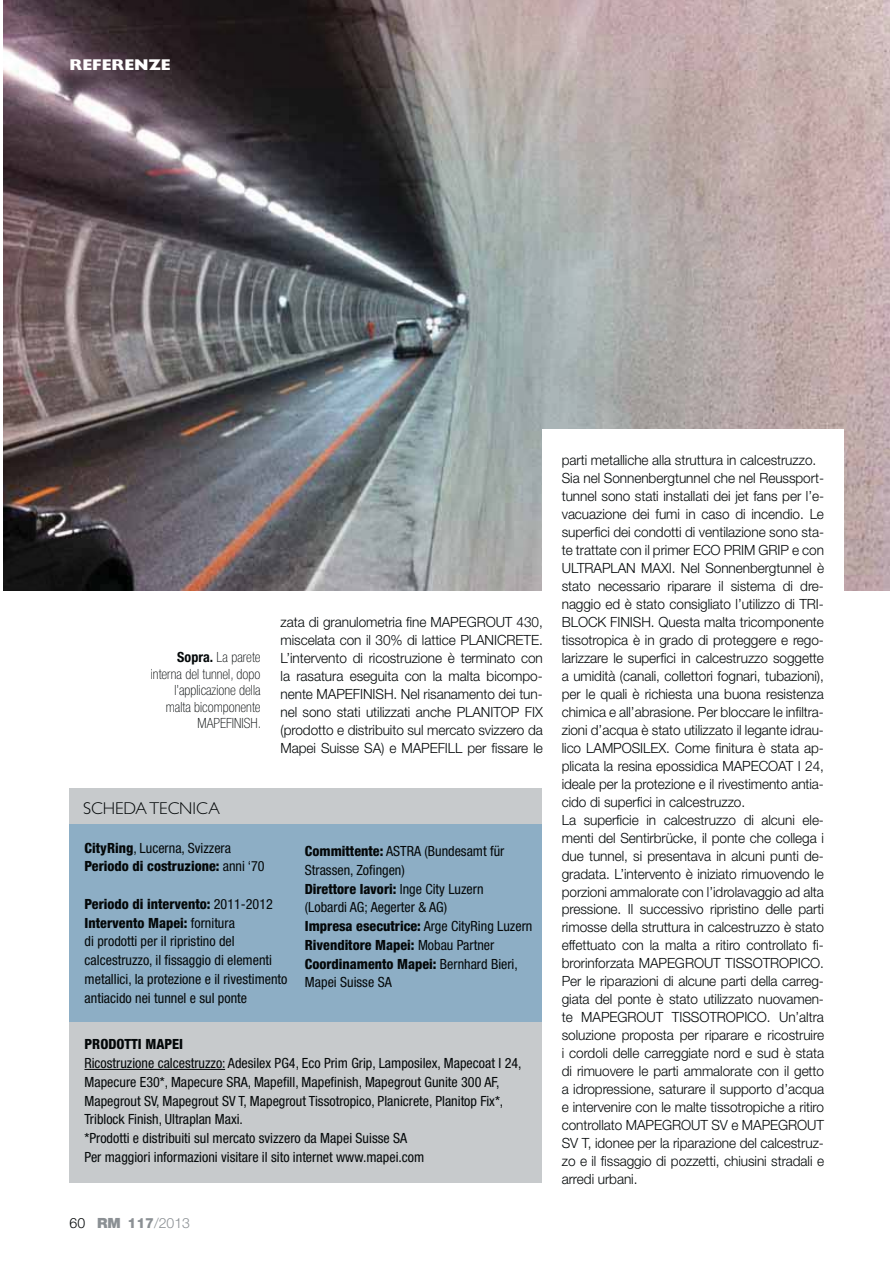
<style>
.page{position:relative;width:893px;height:1263px;background:#fff}
.page>*{position:absolute;margin:0;border:0;box-sizing:border-box;transform-origin:0 0}
.t1{font:300 17.25px "Gill Sans Std";color:#040809}
.t2{font:800 15.6px "Gill Sans Std";color:#fff}
.t3{font:300 14.1px/18px "Helvetica Neue LT Std";letter-spacing:-.005em;color:#040809}
.t4{font:condensed 14.1px/18.8px "Helvetica Neue LT Std";color:#040809}
.t5{font:100 condensed 14.1px/16.4px "Helvetica Neue LT Std";color:#040809;text-align:right}
.t6{font:800 condensed 14.1px/18.8px "Helvetica Neue LT Std";color:#040809}
.t7{font:300 14.1px "Helvetica Neue LT Std";color:#8b9094}
.s1{font-weight:700}
.s2{font-weight:400}
.s3{font-weight:800}
.s4{color:#040809}
.s5{font-weight:900}
</style>
<div class="page">
<img style="left:3px;top:0;width:886px;height:591px">
<div style="left:70px;top:789px;width:472px;height:394px;background:#c7cacc"></div>
<div style="left:70px;top:825px;width:472px;height:197px;background:#8daec5"></div>
<hr style="left:84px;top:1069px;width:141px;height:1px;background:#040809">
<div style="left:542px;top:429px;width:302px;height:270px;background:#fff"></div>
<p class="t2" style="left:70px;top:55px;width:103px">REFERENZE</p>
<p class="t5" style="left:151px;top:650px;width:112px"><span class="s1">Sopra.</span> La parete interna del tunnel, dopo l’applicazione della malta bicomponente<br>MAPEFINISH.</p>
<p class="t3" style="left:281px;top:614px;width:264px;text-align:justify">zata di granulometria fine MAPEGROUT 430, miscelata con il 30% di lattice PLANICRETE.<br>L’intervento di ricostruzione è terminato con la rasatura eseguita con la malta bicompo&shy;nente MAPEFINISH. Nel risanamento dei tun&shy;nel sono stati utilizzati anche PLANITOP FIX (prodotto e distribuito sul mercato svizzero da Mapei Suisse SA) e MAPEFILL per fissare le</p>
<p class="t1" style="left:83px;top:798px;width:139px">SCHEDA TECNICA</p>
<p class="t6" style="left:85px;top:839px;width:182px">CityRing<span class="s2">, Lucerna, Svizzera<br></span>Periodo di costruzione: <span class="s2">anni ‘70</span></p>
<p class="t4" style="left:85px;top:895px;width:204px"><span class="s3">Periodo di intervento:</span> 2011-2012<br><span class="s3">Intervento Mapei:</span> fornitura<br>di prodotti per il ripristino del calcestruzzo, il fissaggio di elementi metallici, la protezione e il rivestimento antiacido nei tunnel e sul ponte</p>
<p class="t4" style="left:305px;top:843px;width:229px"><span class="s3">Committente:</span> ASTRA (Bundesamt für<br>Strassen, Zofingen)<br><span class="s3">Direttore lavori:</span> Inge City Luzern<br>(Lobardi AG; Aegerter &amp; AG)<br><span class="s3">Impresa esecutrice:</span> Arge CityRing Luzern<br><span class="s3">Rivenditore Mapei:</span> Mobau Partner<br><span class="s3">Coordinamento Mapei:</span> Bernhard Bieri,<br>Mapei Suisse SA</p>
<p class="t6" style="left:84px;top:1036px;width:100px">PRODOTTI MAPEI</p>
<p class="t4" style="left:84px;top:1055px;width:439px">Ricostruzione calcestruzzo: Adesilex PG4, Eco Prim Grip, Lamposilex, Mapecoat I 24, Mapecure E30*, Mapecure SRA, Mapefill, Mapefinish, Mapegrout Gunite 300 AF, Mapegrout SV, Mapegrout SV T, Mapegrout Tissotropico, Planicrete, Planitop Fix*, Triblock Finish, Ultraplan Maxi.<br>*Prodotti e distribuiti sul mercato svizzero da Mapei Suisse SA<br>Per maggiori informazioni visitare il sito internet www.mapei.com</p>
<p class="t7" style="left:70px;top:1218px;width:122px"><span class="s4">60</span> <span class="s5">RM</span> <span class="s3">117</span>/2013</p>
<p class="t3" style="left:562px;top:452px;width:264px">parti metalliche alla struttura in calcestruzzo.<br>Sia nel Sonnenbergtunnel che nel Reussport&shy;tunnel sono stati installati dei jet fans per l’e&shy;vacuazione dei fumi in caso di incendio. Le superfici dei condotti di ventilazione sono sta&shy;te trattate con il primer ECO PRIM GRIP e con ULTRAPLAN MAXI. Nel Sonnenbergtunnel è stato necessario riparare il sistema di dre&shy;naggio ed è stato consigliato l’utilizzo di TRI-BLOCK FINISH. Questa malta tricomponente tissotropica è in grado di proteggere e rego&shy;larizzare le superfici in calcestruzzo soggette a umidità (canali, collettori fognari, tubazioni), per le quali è richiesta una buona resistenza chimica e all’abrasione. Per bloccare le infiltra&shy;zioni d’acqua è stato utilizzato il legante idrau&shy;lico LAMPOSILEX. Come finitura è stata ap&shy;plicata la resina epossidica MAPECOAT I 24, ideale per la protezione e il rivestimento antia&shy;cido di superfici in calcestruzzo.<br>La superficie in calcestruzzo di alcuni ele&shy;menti del Sentirbrücke, il ponte che collega i due tunnel, si presentava in alcuni punti de&shy;gradata. L’intervento è iniziato rimuovendo le porzioni ammalorate con l’idrolavaggio ad alta pressione. Il successivo ripristino delle parti rimosse della struttura in calcestruzzo è stato effettuato con la malta a ritiro controllato fi&shy;brorinforzata MAPEGROUT TISSOTROPICO.<br>Per le riparazioni di alcune parti della carreg&shy;giata del ponte è stato utilizzato nuovamen&shy;te MAPEGROUT TISSOTROPICO. Un’altra soluzione proposta per riparare e ricostruire i cordoli delle carreggiate nord e sud è stata di rimuovere le parti ammalorate con il getto a idropressione, saturare il supporto d’acqua e intervenire con le malte tissotropiche a ritiro controllato MAPEGROUT SV e MAPEGROUT SV T, idonee per la riparazione del calcestruz&shy;zo e il fissaggio di pozzetti, chiusini stradali e arredi urbani.</p>
</div>
